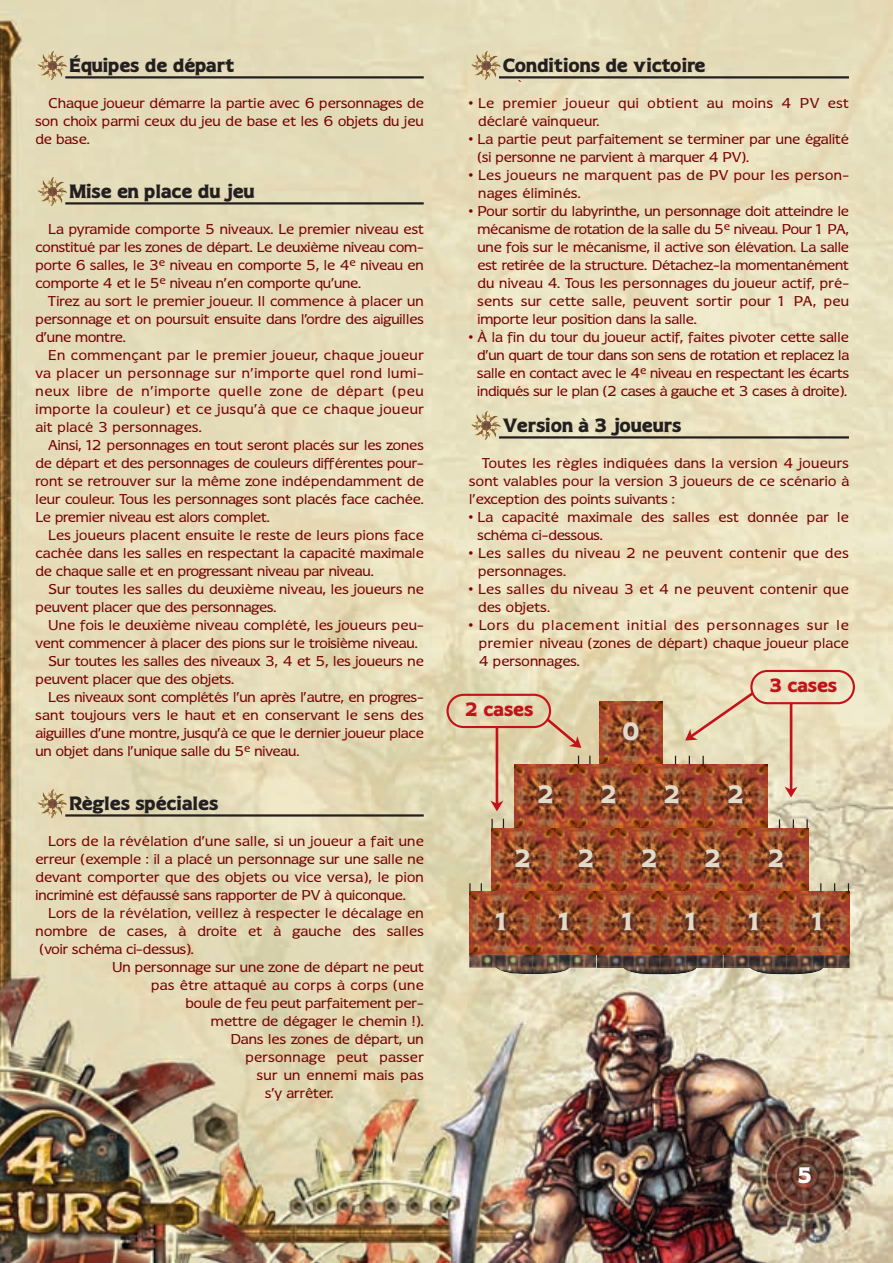
<style>
.page{position:relative;width:893px;height:1263px;background:#fff}
.page>*{position:absolute;margin:0;border:0;box-sizing:border-box;transform-origin:0 0}
.t1{font:800 23.4px "TF Dierama";color:#e3dbc9}
.t2{font:800 21px "TF Dierama";color:#fff}
.t3{font:800 18px "TF Dierama";color:#231f20}
.t4{font:800 18px "TF Dierama";color:#c4121a}
.t5{font:13.5px/18px "TF Dierama";letter-spacing:.005em;color:#790100;text-align:justify}
.t6{font:13.5px/18px "TF Dierama";letter-spacing:.03em;color:#790100}
.t7{font:13.5px/18px "TF Dierama";letter-spacing:.05em;color:#790100}
.t8{font:13.5px "TF Dierama";letter-spacing:.035em;color:#790100}
.t9{font:13.5px/18px "TF Dierama";letter-spacing:.04em;color:#790100}
</style>
<div class="page">
<img style="left:0;top:0;width:893px;height:1263px">
<hr style="left:65px;top:76px;width:359px;height:3px;background:#231f20">
<hr style="left:65px;top:202px;width:359px;height:3px;background:#231f20">
<hr style="left:65px;top:814px;width:359px;height:3px;background:#231f20">
<img style="left:38px;top:789px;width:29px;height:29px">
<img style="left:38px;top:51px;width:29px;height:29px">
<img style="left:38px;top:177px;width:29px;height:29px">
<hr style="left:499px;top:76px;width:350px;height:3px;background:#231f20">
<hr style="left:499px;top:436px;width:350px;height:3px;background:#231f20">
<img style="left:471px;top:51px;width:30px;height:29px">
<img style="left:471px;top:411px;width:30px;height:29px">
<svg style="left:469px;top:883px;width:2px;height:8px"></svg>
<svg style="left:491px;top:819px;width:2px;height:9px"></svg>
<svg style="left:806px;top:819px;width:2px;height:9px"></svg>
<img style="left:491px;top:828px;width:64px;height:63px">
<svg style="left:555px;top:828px;width:63px;height:63px;background:#9b4c2b"></svg>
<svg style="left:618px;top:828px;width:64px;height:63px;background:#9b4b2b"></svg>
<svg style="left:682px;top:828px;width:63px;height:63px;background:#9b4c2b"></svg>
<svg style="left:745px;top:828px;width:63px;height:63px;background:#9b4b2b"></svg>
<img style="left:469px;top:891px;width:381px;height:84px">
<svg style="left:533px;top:891px;width:63px;height:64px;background:#9b4b2b"></svg>
<svg style="left:596px;top:891px;width:63px;height:64px;background:#9b4b2b"></svg>
<svg style="left:659px;top:891px;width:64px;height:64px;background:#9b4b2b"></svg>
<svg style="left:723px;top:891px;width:63px;height:64px;background:#9b4b2b"></svg>
<svg style="left:786px;top:891px;width:64px;height:64px;background:#9b4b2b"></svg>
<img style="left:599px;top:701px;width:63px;height:63px">
<img style="left:514px;top:811px;width:64px;height:17px">
<svg style="left:578px;top:764px;width:63px;height:64px;background:#9b4b2b"></svg>
<svg style="left:641px;top:764px;width:63px;height:64px;background:#9b4c2b"></svg>
<svg style="left:704px;top:797px;width:64px;height:31px;background:#9c4b2a"></svg>
<svg style="left:446px;top:694px;width:135px;height:117px;background:#d0b08e"></svg>
<svg style="left:685px;top:670px;width:170px;height:127px;background:#dcc1a2"></svg>
<h3 class="t3" style="left:69px;top:55px;width:167px">Équipes de départ</h3>
<p class="t5" style="left:36px;top:94px;width:390px;text-indent:13px">Chaque joueur démarre la partie avec 6 personnages de son choix parmi ceux du jeu de base et les 6 objets du jeu de base.</p>
<h3 class="t3" style="left:69px;top:181px;width:187px">Mise en place du jeu</h3>
<p class="t5" style="left:36px;top:220px;width:390px;text-indent:13px">La pyramide comporte 5 niveaux. Le premier niveau est constitué par les zones de départ. Le deuxième niveau com&shy;porte 6 salles, le 3<sup>e</sup> niveau en comporte 5, le 4<sup>e</sup> niveau en comporte 4 et le 5<sup>e</sup> niveau n’en comporte qu’une.</p>
<p class="t5" style="left:36px;top:292px;width:390px;text-indent:13px">Tirez au sort le premier joueur. Il commence à placer un personnage et on poursuit ensuite dans l’ordre des aiguilles d’une montre.</p>
<p class="t5" style="left:36px;top:346px;width:390px;text-indent:13px">En commençant par le premier joueur, chaque joueur va placer un personnage sur n’importe quel rond lumi&shy;neux libre de n’importe quelle zone de départ (peu importe la couleur) et ce jusqu’à que ce chaque joueur ait placé 3 personnages.</p>
<p class="t5" style="left:36px;top:436px;width:390px;text-indent:13px">Ainsi, 12 personnages en tout seront placés sur les zones de départ et des personnages de couleurs différentes pour&shy;ront se retrouver sur la même zone indépendamment de leur couleur. Tous les personnages sont placés face cachée.<br>Le premier niveau est alors complet.</p>
<p class="t5" style="left:36px;top:526px;width:390px;text-indent:13px">Les joueurs placent ensuite le reste de leurs pions face cachée dans les salles en respectant la capacité maximale de chaque salle et en progressant niveau par niveau.</p>
<p class="t5" style="left:36px;top:580px;width:390px;text-indent:13px">Sur toutes les salles du deuxième niveau, les joueurs ne peuvent placer que des personnages.</p>
<p class="t5" style="left:48px;top:616px;width:377px">Une fois le deuxième niveau complété, les joueurs peu-</p>
<p class="t5" style="left:36px;top:634px;width:384px">vent commencer à placer des pions sur le troisième niveau.</p>
<p class="t5" style="left:48px;top:652px;width:377px">Sur toutes les salles des niveaux 3, 4 et 5, les joueurs ne</p>
<p class="t5" style="left:36px;top:670px;width:200px">peuvent placer que des objets.</p>
<p class="t5" style="left:48px;top:688px;width:377px">Les niveaux sont complétés l’un après l’autre, en progres-</p>
<p class="t6" style="left:36px;top:706px;width:390px">sant toujours vers le haut et en conservant le sens des</p>
<p class="t5" style="left:36px;top:724px;width:390px">aiguilles d’une montre, jusqu’à ce que le dernier joueur place</p>
<p class="t5" style="left:36px;top:742px;width:265px">un objet dans l’unique salle du 5<sup>e</sup> niveau.</p>
<h3 class="t3" style="left:69px;top:793px;width:151px">Règles spéciales</h3>
<p class="t5" style="left:36px;top:832px;width:390px;text-indent:13px">Lors de la révélation d’une salle, si un joueur a fait une erreur (exemple : il a placé un personnage sur une salle ne devant comporter que des objets ou vice versa), le pion incriminé est défaussé sans rapporter de PV à quiconque.</p>
<p class="t6" style="left:48px;top:904px;width:377px">Lors de la révélation, veillez à respecter le décalage en</p>
<p class="t6" style="left:36px;top:922px;width:390px">nombre de cases, à droite et à gauche des salles</p>
<p class="t5" style="left:40px;top:940px;width:156px">(voir schéma ci-dessus).</p>
<p class="t5" style="left:112px;top:958px;width:313px">Un personnage sur une zone de départ ne peut</p>
<p class="t8" style="left:151px;top:977px;width:274px">pas être attaqué au corps à corps (une</p>
<p class="t5" style="left:185px;top:994px;width:240px">boule de feu peut parfaitement per-</p>
<p class="t5" style="left:211px;top:1012px;width:214px">mettre de dégager le chemin !).</p>
<p class="t5" style="left:230px;top:1030px;width:195px">Dans les zones de départ, un</p>
<p class="t8" style="left:245px;top:1049px;width:180px">personnage peut passer</p>
<p class="t8" style="left:257px;top:1067px;width:168px">sur un ennemi mais pas</p>
<p class="t5" style="left:265px;top:1084px;width:70px">s’y arrêter.</p>
<h3 class="t3" style="left:503px;top:55px;width:204px">Conditions de victoire</h3>
<p class="t5" style="left:516px;top:76px;width:9px">`</p>
<p class="t7" style="left:478px;top:94px;width:372px;text-indent:-9px">• Le premier joueur qui obtient au moins 4 PV est déclaré vainqueur.</p>
<p class="t5" style="left:477px;top:130px;width:373px;text-indent:-8px">• La partie peut parfaitement se terminer par une égalité (si personne ne parvient à marquer 4 PV).</p>
<p class="t9" style="left:478px;top:166px;width:372px;text-indent:-9px">• Les joueurs ne marquent pas de PV pour les person&shy;nages éliminés.</p>
<p class="t5" style="left:477px;top:202px;width:373px;text-indent:-8px">• Pour sortir du labyrinthe, un personnage doit atteindre le mécanisme de rotation de la salle du 5<sup>e</sup> niveau. Pour 1 PA, une fois sur le mécanisme, il active son élévation. La salle est retirée de la structure. Détachez-la momentanément du niveau 4. Tous les personnages du joueur actif, pré&shy;sents sur cette salle, peuvent sortir pour 1 PA, peu importe leur position dans la salle.</p>
<p class="t5" style="left:469px;top:328px;width:381px;text-align:center">• À la fin du tour du joueur actif, faites pivoter cette salle d’un quart de tour dans son sens de rotation et replacez la salle en contact avec le 4<sup>e</sup> niveau en respectant les écarts indiqués sur le plan (2 cases à gauche et 3 cases à droite).</p>
<h3 class="t3" style="left:503px;top:415px;width:180px">Version à 3 joueurs</h3>
<p class="t5" style="left:469px;top:454px;width:381px;text-indent:13px">Toutes les règles indiquées dans la version 4 joueurs sont valables pour la version 3 joueurs de ce scénario à l’exception des points suivants :</p>
<p class="t6" style="left:477px;top:508px;width:373px;text-indent:-8px">• La capacité maximale des salles est donnée par le schéma ci-dessous.</p>
<p class="t7" style="left:478px;top:544px;width:372px;text-indent:-9px">• Les salles du niveau 2 ne peuvent contenir que des personnages.</p>
<p class="t7" style="left:478px;top:580px;width:372px;text-indent:-9px">• Les salles du niveau 3 et 4 ne peuvent contenir que des objets.</p>
<p class="t5" style="left:479px;top:616px;width:372px;text-indent:-10px">• Lors du placement initial des personnages sur le premier niveau (zones de départ) chaque joueur place 4 personnages.</p>
<h3 class="t4" style="left:465px;top:699px;width:70px">2 cases</h3>
<h1 class="t1" style="left:623px;top:718px;width:18px">0</h1>
<h1 class="t1" style="left:537px;top:781px;width:18px">2</h1>
<h1 class="t1" style="left:601px;top:781px;width:18px">2</h1>
<h1 class="t1" style="left:664px;top:781px;width:18px">2</h1>
<h1 class="t1" style="left:727px;top:781px;width:18px">2</h1>
<h3 class="t4" style="left:769px;top:676px;width:70px">3 cases</h3>
<h1 class="t1" style="left:515px;top:845px;width:18px">2</h1>
<h1 class="t1" style="left:578px;top:845px;width:18px">2</h1>
<h1 class="t1" style="left:641px;top:845px;width:18px">2</h1>
<h1 class="t1" style="left:705px;top:845px;width:18px">2</h1>
<h1 class="t1" style="left:768px;top:845px;width:18px">2</h1>
<h1 class="t1" style="left:492px;top:908px;width:18px">1</h1>
<h1 class="t1" style="left:556px;top:908px;width:18px">1</h1>
<h1 class="t1" style="left:619px;top:908px;width:18px">1</h1>
<h1 class="t1" style="left:682px;top:908px;width:18px">1</h1>
<h1 class="t1" style="left:745px;top:908px;width:18px">1</h1>
<h1 class="t1" style="left:809px;top:908px;width:18px">1</h1>
<h2 class="t2" style="left:797px;top:1163px;width:17px">5</h2>
</div>
